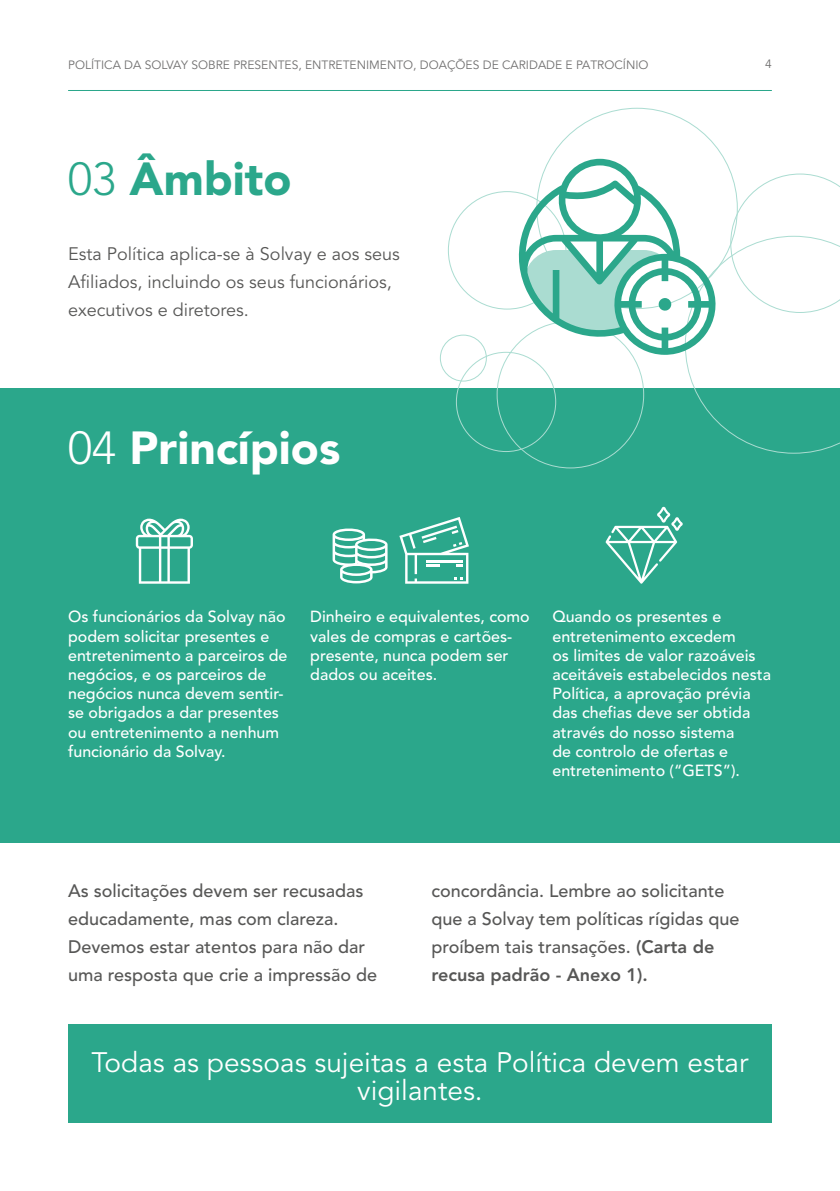
<style>
.page{position:relative;width:840px;height:1191px;background:#fff}
.page>*{position:absolute;margin:0;border:0;box-sizing:border-box;transform-origin:0 0}
.t1{font:900 46px "Avenir";color:#fff}
.t2{font:900 46px "Avenir";color:#2ba78b}
.t3{font:28px/28px "Avenir";color:#fff;text-align:center}
.t4{font:500 18px/28px "Avenir";color:#575756}
.t5{font:18px/28px "Avenir";color:#575756}
.t6{font:500 16px/19.2px "Avenir";color:#fff}
.t7{font:12px "Avenir";color:#706f6f}
.s1{font-weight:300}
.s2{font-weight:800}
</style>
<div class="page">
<hr style="left:68px;top:90px;width:703px;height:1px;background:#2ba78b">
<div style="left:0;top:388px;width:839px;height:455px;background:#2ba78b"></div>
<div style="left:439px;top:334px;width:47px;height:47px;border:1px solid #aadcd1;border-radius:50%"></div>
<svg style="left:685px;top:173px;width:154px;height:281px"></svg>
<svg style="left:509px;top:159px;width:208px;height:196px"></svg>
<svg style="left:524px;top:250px;width:147px;height:84px"></svg>
<svg style="left:136px;top:518px;width:57px;height:65px"></svg>
<svg style="left:399px;top:517px;width:69px;height:66px"></svg>
<div style="left:68px;top:1024px;width:703px;height:99px;background:#2ba78b"></div>
<svg style="left:332px;top:528px;width:55px;height:55px"></svg>
<svg style="left:605px;top:507px;width:77px;height:77px"></svg>
<p class="t7" style="left:68px;top:56px;width:581px">POLÍTICA DA SOLVAY SOBRE PRESENTES, ENTRETENIMENTO, DOAÇÕES DE CARIDADE E PATROCÍNIO</p>
<p class="t7" style="left:764px;top:55px;width:8px">4</p>
<h1 class="t2" style="left:68px;top:145px;width:225px"><span class="s1">03</span> Âmbito</h1>
<p class="t5" style="left:68px;top:240px;width:333px">Esta Política aplica-se à Solvay e aos seus<br>Afiliados, incluindo os seus funcionários, executivos e diretores.</p>
<h1 class="t1" style="left:68px;top:414px;width:273px"><span class="s1">04</span> Princípios</h1>
<p class="t6" style="left:68px;top:608px;width:221px">Os funcionários da Solvay não podem solicitar presentes e entretenimento a parceiros de negócios, e os parceiros de negócios nunca devem sentir&shy;se obrigados a dar presentes ou entretenimento a nenhum funcionário da Solvay.</p>
<p class="t6" style="left:310px;top:608px;width:221px">Dinheiro e equivalentes, como vales de compras e cartões&shy;presente, nunca podem ser dados ou aceites.</p>
<p class="t6" style="left:552px;top:608px;width:220px">Quando os presentes e entretenimento excedem<br>os limites de valor razoáveis aceitáveis estabelecidos nesta<br>Política, a aprovação prévia das chefias deve ser obtida através do nosso sistema<br>de controlo de ofertas e entretenimento (“GETS”).</p>
<p class="t4" style="left:68px;top:877px;width:310px">As solicitações devem ser recusadas educadamente, mas com clareza.<br>Devemos estar atentos para não dar uma resposta que crie a impressão de</p>
<p class="t4" style="left:431px;top:877px;width:309px">concordância. Lembre ao solicitante que a Solvay tem políticas rígidas que proíbem tais transações. <span class="s2">(Carta de recusa padrão - Anexo 1).</span></p>
<h2 class="t3" style="left:92px;top:1049px;width:657px">Todas as pessoas sujeitas a esta Política devem estar vigilantes.</h2>
</div>
